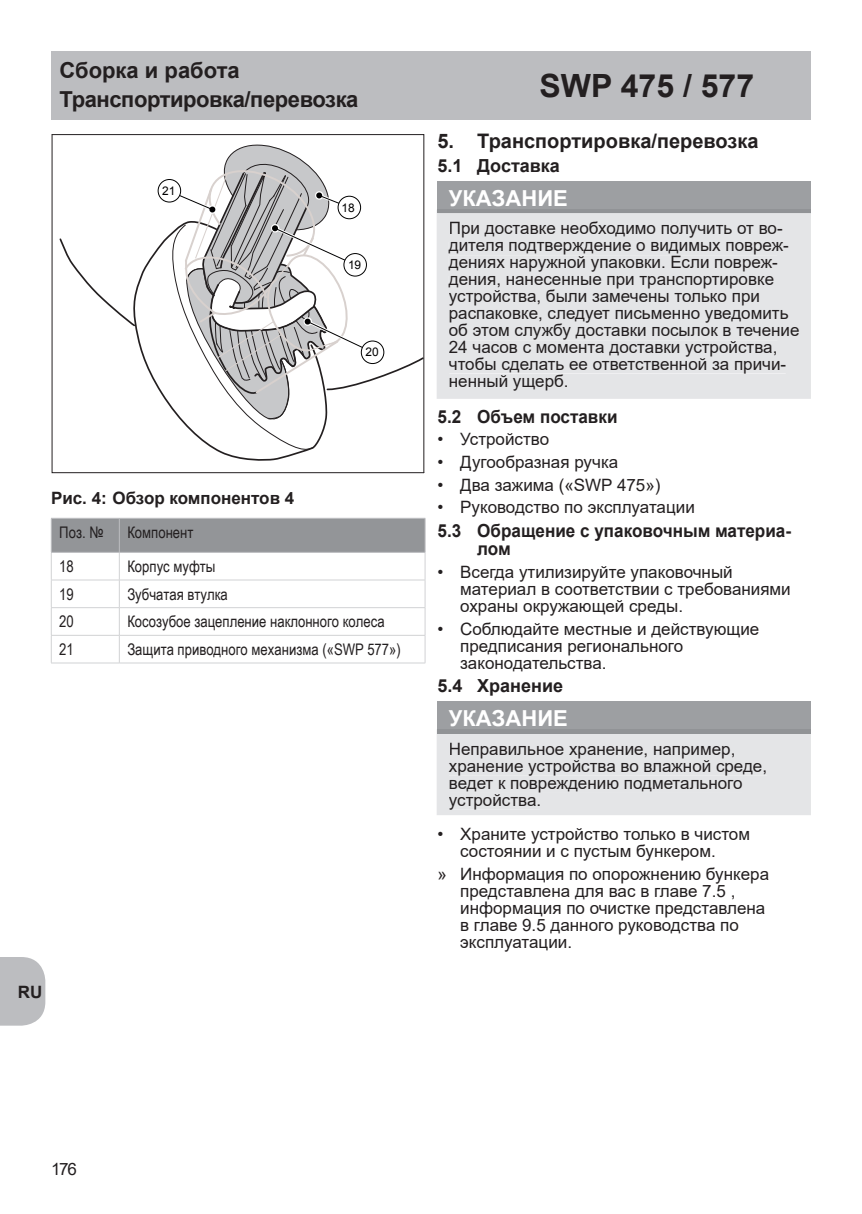
<style>
.page{position:relative;width:862px;height:1214px;background:#fff}
.page>*{position:absolute;margin:0;border:0;box-sizing:border-box;transform-origin:0 0}
.t1{font:700 32px "Arial";color:#231f20}
.t2{font:700 22px/28.8px "Arial";letter-spacing:-.02em;color:#231f20}
.t3{font:700 22px "Arial";color:#fff}
.t4{font:700 20px "Arial";color:#231f20}
.t5{font:700 18px/18px "Arial";color:#231f20;scale:.95 1}
.t6{font:700 18px "Arial";color:#231f20}
.t7{font:17px/17px "Arial";color:#231f20}
.t8{font:700 17px "Arial";color:#231f20}
.t9{font:16px "Arial Narrow";color:#231f20}
.t10{font:12px "Arial";color:#000001}
</style>
<div class="page">
<svg style="left:0;top:957px;width:45px;height:68px;background:#c0c1c4"></svg>
<div style="left:51px;top:51px;width:760px;height:68px;background:#bcbdc0"></div>
<svg style="left:51px;top:134px;width:374px;height:339px"></svg>
<svg style="left:132px;top:221px;width:197px;height:242px"></svg>
<svg style="left:58px;top:237px;width:78px;height:90px"></svg>
<svg style="left:157px;top:139px;width:268px;height:314px"></svg>
<div style="left:158px;top:179px;width:23px;height:23px;background:#fff;border-radius:50%"></div>
<div style="left:158px;top:179px;width:23px;height:23px;border:1px solid #000001;border-radius:50%"></div>
<svg style="left:51px;top:519px;width:375px;height:143px"></svg>
<hr style="left:51px;top:662px;width:68px;height:1px;background:#d1d2d4">
<hr style="left:119px;top:662px;width:306px;height:1px;background:#d1d2d4">
<hr style="left:51px;top:518px;width:68px;height:1px;background:#bcbdc0">
<hr style="left:51px;top:518px;width:1px;height:34px;background:#bcbdc0">
<hr style="left:119px;top:518px;width:306px;height:1px;background:#bcbdc0">
<hr style="left:119px;top:518px;width:1px;height:34px;background:#bcbdc0">
<hr style="left:425px;top:518px;width:1px;height:34px;background:#bcbdc0">
<hr style="left:51px;top:552px;width:68px;height:1px;background:#bcbdc0">
<hr style="left:119px;top:552px;width:306px;height:1px;background:#bcbdc0">
<div style="left:437px;top:181px;width:374px;height:32px;background:#9d9fa2"></div>
<div style="left:437px;top:701px;width:374px;height:32px;background:#9d9fa2"></div>
<div style="left:437px;top:213px;width:374px;height:186px;background:#e4e5e7"></div>
<hr style="left:437px;top:210px;width:374px;height:3px;background:#919396">
<div style="left:450px;top:221px;width:332px;height:16px;background:#e4e5e7"></div>
<div style="left:449px;top:242px;width:339px;height:12px;background:#e4e5e7"></div>
<div style="left:449px;top:256px;width:328px;height:15px;background:#e4e5e7"></div>
<div style="left:449px;top:276px;width:325px;height:12px;background:#e4e5e7"></div>
<div style="left:449px;top:289px;width:311px;height:16px;background:#e4e5e7"></div>
<div style="left:450px;top:310px;width:338px;height:12px;background:#e4e5e7"></div>
<div style="left:449px;top:323px;width:350px;height:16px;background:#e4e5e7"></div>
<div style="left:449px;top:341px;width:328px;height:15px;background:#e4e5e7"></div>
<div style="left:449px;top:357px;width:336px;height:16px;background:#e4e5e7"></div>
<div style="left:450px;top:374px;width:117px;height:16px;background:#e4e5e7"></div>
<div style="left:437px;top:733px;width:374px;height:82px;background:#e4e5e7"></div>
<hr style="left:437px;top:729px;width:374px;height:4px;background:#919396">
<div style="left:450px;top:742px;width:285px;height:16px;background:#e4e5e7"></div>
<div style="left:449px;top:759px;width:318px;height:16px;background:#e4e5e7"></div>
<div style="left:450px;top:779px;width:292px;height:13px;background:#e4e5e7"></div>
<div style="left:449px;top:793px;width:91px;height:16px;background:#e4e5e7"></div>
<p class="t2" style="left:60px;top:56px;width:300px">Сборка и работа<br>Транспортировка/перевозка</p>
<p class="t10" style="left:162px;top:183px;width:15px">21</p>
<p class="t10" style="left:342px;top:200px;width:15px">18</p>
<p class="t10" style="left:348px;top:257px;width:15px">19</p>
<p class="t10" style="left:365px;top:344px;width:15px">20</p>
<p class="t8" style="left:51px;top:486px;width:245px">Рис. 4: Обзор компонентов 4</p>
<p class="t9" style="left:59px;top:520px;width:46px">Поз. №</p>
<p class="t9" style="left:127px;top:520px;width:68px">Компонент</p>
<p class="t9" style="left:59px;top:554px;width:16px">18</p>
<p class="t9" style="left:127px;top:554px;width:90px">Корпус муфты</p>
<p class="t9" style="left:59px;top:582px;width:16px">19</p>
<p class="t9" style="left:127px;top:582px;width:102px">Зубчатая втулка</p>
<p class="t9" style="left:59px;top:610px;width:16px">20</p>
<p class="t9" style="left:127px;top:610px;width:259px">Косозубое зацепление наклонного колеса</p>
<p class="t9" style="left:59px;top:637px;width:16px">21</p>
<p class="t9" style="left:127px;top:637px;width:275px">Защита приводного механизма («SWP 577»)</p>
<p class="t8" style="left:18px;top:979px;width:26px">RU</p>
<h1 class="t1" style="left:539px;top:63px;width:216px">SWP 475 / 577</h1>
<p class="t4" style="left:437px;top:127px;width:323px">5. Транспортировка/перевозка</p>
<p class="t6" style="left:437px;top:152px;width:124px">5.1 Доставка</p>
<p class="t3" style="left:449px;top:182px;width:121px">УКАЗАНИЕ</p>
<p class="t7" style="left:449px;top:219px;width:352px">При доставке необходимо получить от во&shy;дителя подтверждение о видимых повреж&shy;дениях наружной упаковки. Если повреж&shy;дения, нанесенные при транспортировке устройства, были замечены только при распаковке, следует письменно уведомить об этом службу доставки посылок в течение 24 часов с момента доставки устройства, чтобы сделать ее ответственной за причи&shy;ненный ущерб.</p>
<p class="t5" style="left:437px;top:407px;width:191px">5.2 Объем поставки</p>
<p class="t7" style="left:437px;top:431px;width:113px">• Устройство</p>
<p class="t7" style="left:437px;top:453px;width:182px">• Дугообразная ручка</p>
<p class="t7" style="left:437px;top:476px;width:224px">• Два зажима («SWP 475»)</p>
<p class="t7" style="left:437px;top:499px;width:259px">• Руководство по эксплуатации</p>
<p class="t5" style="left:477px;top:522px;width:332px;text-indent:-40px">5.3 Обращение с упаковочным материа&shy;лом</p>
<p class="t7" style="left:460px;top:563px;width:332px;text-indent:-23px">• Всегда утилизируйте упаковочный материал в соответствии с требованиями охраны окружающей среды.</p>
<p class="t7" style="left:460px;top:620px;width:301px;text-indent:-23px">• Соблюдайте местные и действующие предписания регионального законодательства.</p>
<p class="t6" style="left:437px;top:673px;width:127px">5.4 Хранение</p>
<p class="t3" style="left:449px;top:703px;width:121px">УКАЗАНИЕ</p>
<p class="t7" style="left:449px;top:740px;width:320px">Неправильное хранение, например, хранение устройства во влажной среде, ведет к повреждению подметального устройства.</p>
<p class="t7" style="left:460px;top:825px;width:291px;text-indent:-23px">• Храните устройство только в чистом состоянии и с пустым бункером.</p>
<p class="t7" style="left:460px;top:865px;width:310px;text-indent:-23px">» Информация по опорожнению бункера представлена для вас в главе 7.5 , информация по очистке представлена в главе 9.5 данного руководства по эксплуатации.</p>
<p class="t7" style="left:51px;top:1160px;width:28px">176</p>
</div>
